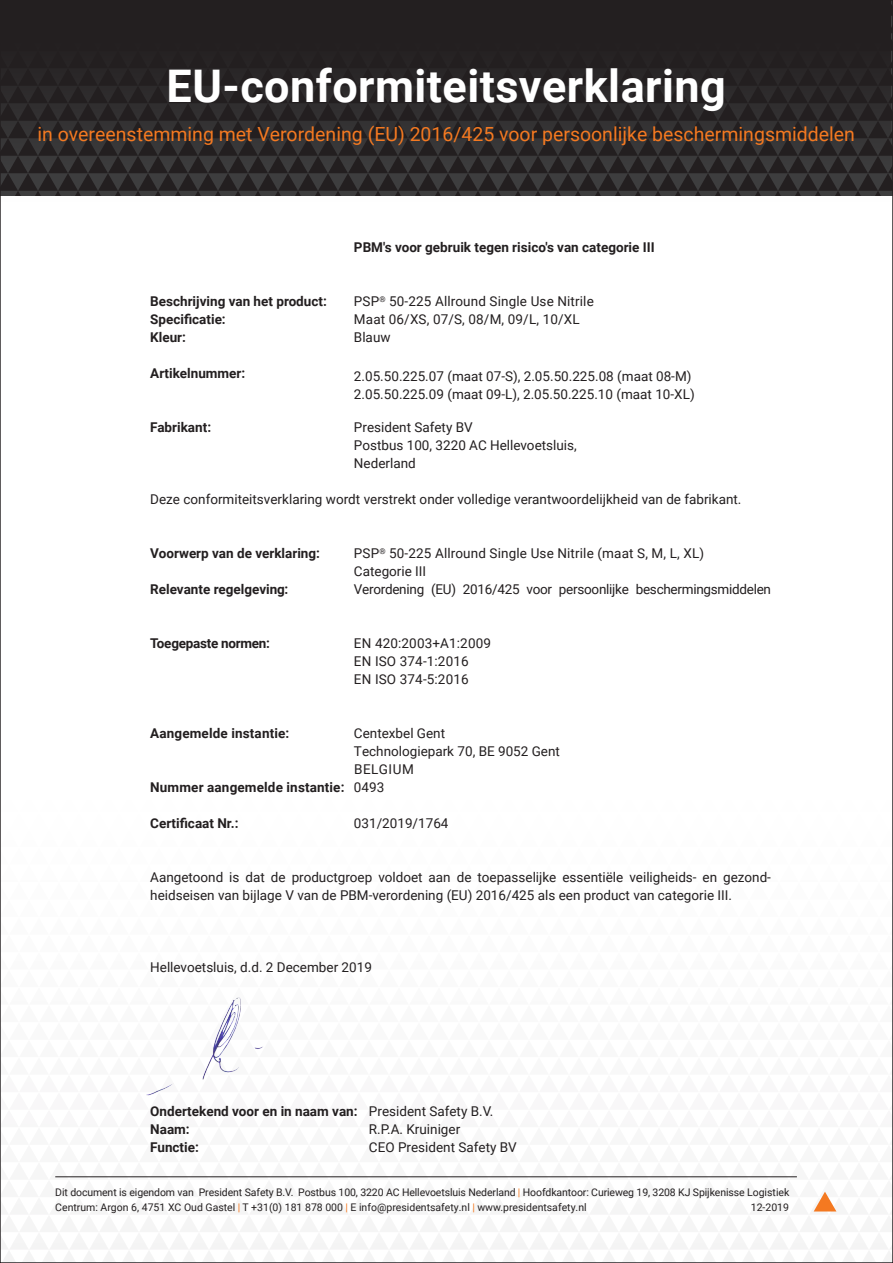
<style>
.page{position:relative;width:893px;height:1263px;background:#fff}
.page>*{position:absolute;margin:0;border:0;box-sizing:border-box;transform-origin:0 0}
.Subnaam_ProdSheet{font:700 45px "Roboto";letter-spacing:.01em;color:#fff}
.Subnaam_ProdSheet-2{font:19.5px "Roboto";color:#f47921}
.platte_tekst{font:13.5px/18px "Roboto";color:#231f20}
.platte_tekst-2{font:700 13.5px "Roboto";color:#231f20}
.platte_tekst-3{font:13.5px "Roboto";letter-spacing:-.02em;color:#231f20}
.platte_tekst-4{font:700 13.5px "Roboto";letter-spacing:-.02em;color:#231f20}
.Uitleg_certificering{font:10.5px/15.3px "Roboto";letter-spacing:-.01em;color:#231f20}
.s1{font-weight:400}
.s2{color:#f47921}
</style>
<div class="page">
<svg style="left:2px;top:1177px;width:889px;height:84px"></svg>
<svg style="left:2px;top:2px;width:889px;height:194px;background:#282526"></svg>
<img style="left:146px;top:997px;width:117px;height:99px">
<svg style="left:814px;top:1192px;width:22px;height:19px"></svg>
<hr style="left:55px;top:1176px;width:742px;height:1px;background:#231f20">
<p class="Subnaam_ProdSheet" style="left:167px;top:54px;width:561px">EU-conformiteitsverklaring</p>
<p class="Subnaam_ProdSheet-2" style="left:38px;top:120px;width:819px">in overeenstemming met Verordening (EU) 2016/425 voor persoonlijke beschermingsmiddelen</p>
<p class="platte_tekst-2" style="left:354px;top:238px;width:302px">PBM's voor gebruik tegen risico's van categorie III</p>
<p class="platte_tekst-2" style="left:150px;top:292px;width:178px">Beschrijving van het product:</p>
<p class="platte_tekst" style="left:354px;top:292px;width:241px">PSP<sup>®</sup> 50-225 Allround Single Use Nitrile</p>
<p class="platte_tekst-2" style="left:150px;top:310px;width:77px">Specificatie:</p>
<p class="platte_tekst" style="left:354px;top:310px;width:227px">Maat 06/XS, 07/S, 08/M, 09/L, 10/XL</p>
<p class="platte_tekst-2" style="left:150px;top:328px;width:37px">Kleur:</p>
<p class="platte_tekst" style="left:354px;top:328px;width:38px">Blauw</p>
<p class="platte_tekst-2" style="left:150px;top:364px;width:97px">Artikelnummer:</p>
<p class="platte_tekst" style="left:354px;top:367px;width:339px">2.05.50.225.07 (maat 07-S), 2.05.50.225.08 (maat 08-M)</p>
<p class="platte_tekst" style="left:354px;top:385px;width:342px">2.05.50.225.09 (maat 09-L), 2.05.50.225.10 (maat 10-XL)</p>
<p class="platte_tekst-2" style="left:150px;top:418px;width:62px">Fabrikant:</p>
<p class="platte_tekst" style="left:354px;top:418px;width:120px">President Safety BV</p>
<p class="platte_tekst" style="left:354px;top:436px;width:224px">Postbus 100, 3220 AC Hellevoetsluis,</p>
<p class="platte_tekst" style="left:354px;top:454px;width:63px">Nederland</p>
<p class="platte_tekst" style="left:150px;top:490px;width:593px">Deze conformiteitsverklaring wordt verstrekt onder volledige verantwoordelijkheid van de fabrikant.</p>
<p class="platte_tekst-2" style="left:150px;top:544px;width:171px">Voorwerp van de verklaring:</p>
<p class="platte_tekst" style="left:354px;top:544px;width:352px">PSP<sup>®</sup> 50-225 Allround Single Use Nitrile (maat S, M, L, XL)<br>Categorie III</p>
<p class="platte_tekst-2" style="left:150px;top:580px;width:140px">Relevante regelgeving:</p>
<p class="platte_tekst-3" style="left:354px;top:580px;width:419px">Verordening (EU) 2016/425 voor persoonlijke beschermingsmiddelen</p>
<p class="platte_tekst-4" style="left:150px;top:634px;width:121px">Toegepaste normen:</p>
<p class="platte_tekst" style="left:354px;top:634px;width:139px">EN 420:2003+A1:2009<br>EN ISO 374-1:2016</p>
<p class="platte_tekst" style="left:354px;top:670px;width:116px">EN ISO 374-5:2016</p>
<p class="platte_tekst-2" style="left:150px;top:724px;width:141px">Aangemelde instantie:</p>
<p class="platte_tekst" style="left:354px;top:724px;width:208px">Centexbel Gent<br>Technologiepark 70, BE 9052 Gent<br>BELGIUM</p>
<p class="platte_tekst-2" style="left:150px;top:778px;width:236px">Nummer aangemelde instantie: <span class="s1">0493</span></p>
<p class="platte_tekst-2" style="left:150px;top:814px;width:90px">Certificaat Nr.:</p>
<p class="platte_tekst" style="left:354px;top:814px;width:96px">031/2019/1764</p>
<p class="platte_tekst" style="left:150px;top:868px;width:622px">Aangetoond is dat de productgroep voldoet aan de toepasselijke essentiële veiligheids- en gezond&shy;heidseisen van bijlage V van de PBM-verordening (EU) 2016/425 als een product van categorie III.</p>
<p class="platte_tekst" style="left:150px;top:958px;width:223px">Hellevoetsluis, d.d. 2 December 2019</p>
<p class="platte_tekst-2" style="left:150px;top:1102px;width:345px">Ondertekend voor en in naam van: <span class="s1">President Safety B.V.</span></p>
<p class="platte_tekst-2" style="left:150px;top:1120px;width:41px">Naam:</p>
<p class="platte_tekst" style="left:369px;top:1120px;width:93px">R.P.A. Kruiniger</p>
<p class="platte_tekst-2" style="left:150px;top:1138px;width:50px">Functie:</p>
<p class="platte_tekst" style="left:369px;top:1138px;width:149px">CEO President Safety BV</p>
<p class="Uitleg_certificering" style="left:55px;top:1184px;width:736px">Dit document is eigendom van President Safety B.V. Postbus 100, 3220 AC Hellevoetsluis Nederland <span class="s2">|</span> Hoofdkantoor: Curieweg 19, 3208 KJ Spijkenisse Logistiek<br>Centrum: Argon 6, 4751 XC Oud Gastel <span class="s2">|</span> T +31(0) 181 878 000 <span class="s2">|</span> E info@presidentsafety.nl <span class="s2">|</span> www.presidentsafety.nl</p>
<p class="Uitleg_certificering" style="left:751px;top:1199px;width:40px">12-2019</p>
</div>
